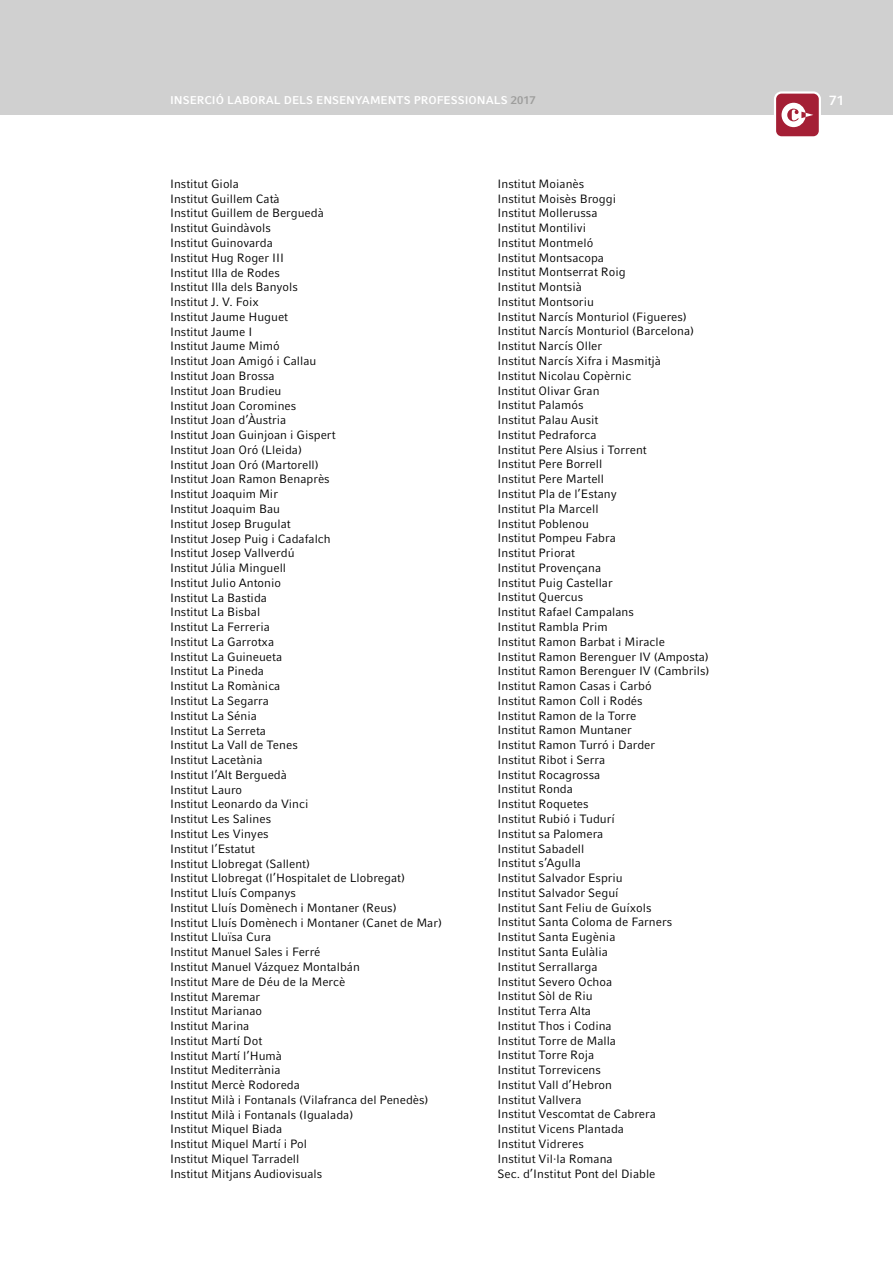
<style>
.page{position:relative;width:893px;height:1263px;background:#fff}
.page>*{position:absolute;margin:0;border:0;box-sizing:border-box;transform-origin:0 0}
.t1{font:700 13.5px "Compatil Fact LT";color:#fff}
.t2{font:12px/14.7px "Compatil Fact LT";color:#000}
.t3{font:700 11.25px "Compatil Fact LT";color:#fff}
.s1{color:#9d9d9c}
</style>
<div class="page">
<div style="left:0;top:0;width:893px;height:115px;background:#d0d0d0"></div>
<div style="left:775px;top:93px;width:45px;height:44px;background:#a41f35;border-radius:7px"></div>
<div style="left:774px;top:91px;width:47px;height:47px;border:2px solid #fff;border-radius:7px"></div>
<svg style="left:781px;top:103px;width:32px;height:24px"></svg>
<p class="t3" style="left:170px;top:94px;width:367px">INSERCIÓ LABORAL DELS ENSENYAMENTS PROFESSIONALS <span class="s1">2017</span></p>
<p class="t1" style="left:829px;top:92px;width:17px">71</p>
<p class="t2" style="left:170px;top:176px;width:274px">Institut Giola<br>Institut Guillem Catà<br>Institut Guillem de Berguedà<br>Institut Guindàvols<br>Institut Guinovarda<br>Institut Hug Roger III<br>Institut Illa de Rodes<br>Institut Illa dels Banyols<br>Institut J. V. Foix<br>Institut Jaume Huguet<br>Institut Jaume I<br>Institut Jaume Mimó<br>Institut Joan Amigó i Callau<br>Institut Joan Brossa<br>Institut Joan Brudieu<br>Institut Joan Coromines<br>Institut Joan d’Àustria<br>Institut Joan Guinjoan i Gispert<br>Institut Joan Oró (Lleida)<br>Institut Joan Oró (Martorell)<br>Institut Joan Ramon Benaprès<br>Institut Joaquim Mir<br>Institut Joaquim Bau<br>Institut Josep Brugulat<br>Institut Josep Puig i Cadafalch<br>Institut Josep Vallverdú<br>Institut Júlia Minguell<br>Institut Julio Antonio<br>Institut La Bastida<br>Institut La Bisbal<br>Institut La Ferreria<br>Institut La Garrotxa<br>Institut La Guineueta<br>Institut La Pineda<br>Institut La Romànica<br>Institut La Segarra<br>Institut La Sénia<br>Institut La Serreta<br>Institut La Vall de Tenes<br>Institut Lacetània<br>Institut l’Alt Berguedà<br>Institut Lauro<br>Institut Leonardo da Vinci<br>Institut Les Salines<br>Institut Les Vinyes<br>Institut l’Estatut<br>Institut Llobregat (Sallent)<br>Institut Llobregat (l’Hospitalet de Llobregat)<br>Institut Lluís Companys<br>Institut Lluís Domènech i Montaner (Reus)<br>Institut Lluís Domènech i Montaner (Canet de Mar)<br>Institut Lluïsa Cura<br>Institut Manuel Sales i Ferré<br>Institut Manuel Vázquez Montalbán<br>Institut Mare de Déu de la Mercè<br>Institut Maremar<br>Institut Marianao<br>Institut Marina<br>Institut Martí Dot<br>Institut Martí l’Humà<br>Institut Mediterrània<br>Institut Mercè Rodoreda<br>Institut Milà i Fontanals (Vilafranca del Penedès)<br>Institut Milà i Fontanals (Igualada)<br>Institut Miquel Biada<br>Institut Miquel Martí i Pol<br>Institut Miquel Tarradell<br>Institut Mitjans Audiovisuals</p>
<p class="t2" style="left:497px;top:176px;width:214px">Institut Moianès<br>Institut Moisès Broggi<br>Institut Mollerussa<br>Institut Montilivi<br>Institut Montmeló<br>Institut Montsacopa<br>Institut Montserrat Roig<br>Institut Montsià<br>Institut Montsoriu<br>Institut Narcís Monturiol (Figueres)<br>Institut Narcís Monturiol (Barcelona)<br>Institut Narcís Oller<br>Institut Narcís Xifra i Masmitjà<br>Institut Nicolau Copèrnic<br>Institut Olivar Gran<br>Institut Palamós<br>Institut Palau Ausit<br>Institut Pedraforca<br>Institut Pere Alsius i Torrent<br>Institut Pere Borrell<br>Institut Pere Martell<br>Institut Pla de l’Estany<br>Institut Pla Marcell<br>Institut Poblenou<br>Institut Pompeu Fabra<br>Institut Priorat<br>Institut Provençana<br>Institut Puig Castellar<br>Institut Quercus<br>Institut Rafael Campalans<br>Institut Rambla Prim<br>Institut Ramon Barbat i Miracle<br>Institut Ramon Berenguer IV (Amposta)<br>Institut Ramon Berenguer IV (Cambrils)<br>Institut Ramon Casas i Carbó<br>Institut Ramon Coll i Rodés<br>Institut Ramon de la Torre<br>Institut Ramon Muntaner<br>Institut Ramon Turró i Darder<br>Institut Ribot i Serra<br>Institut Rocagrossa<br>Institut Ronda<br>Institut Roquetes<br>Institut Rubió i Tudurí<br>Institut sa Palomera<br>Institut Sabadell<br>Institut s’Agulla<br>Institut Salvador Espriu<br>Institut Salvador Seguí<br>Institut Sant Feliu de Guíxols<br>Institut Santa Coloma de Farners<br>Institut Santa Eugènia<br>Institut Santa Eulàlia<br>Institut Serrallarga<br>Institut Severo Ochoa<br>Institut Sòl de Riu<br>Institut Terra Alta<br>Institut Thos i Codina<br>Institut Torre de Malla<br>Institut Torre Roja<br>Institut Torrevicens<br>Institut Vall d’Hebron<br>Institut Vallvera<br>Institut Vescomtat de Cabrera<br>Institut Vicens Plantada<br>Institut Vidreres<br>Institut Vil·la Romana<br>Sec. d’Institut Pont del Diable</p>
</div>
